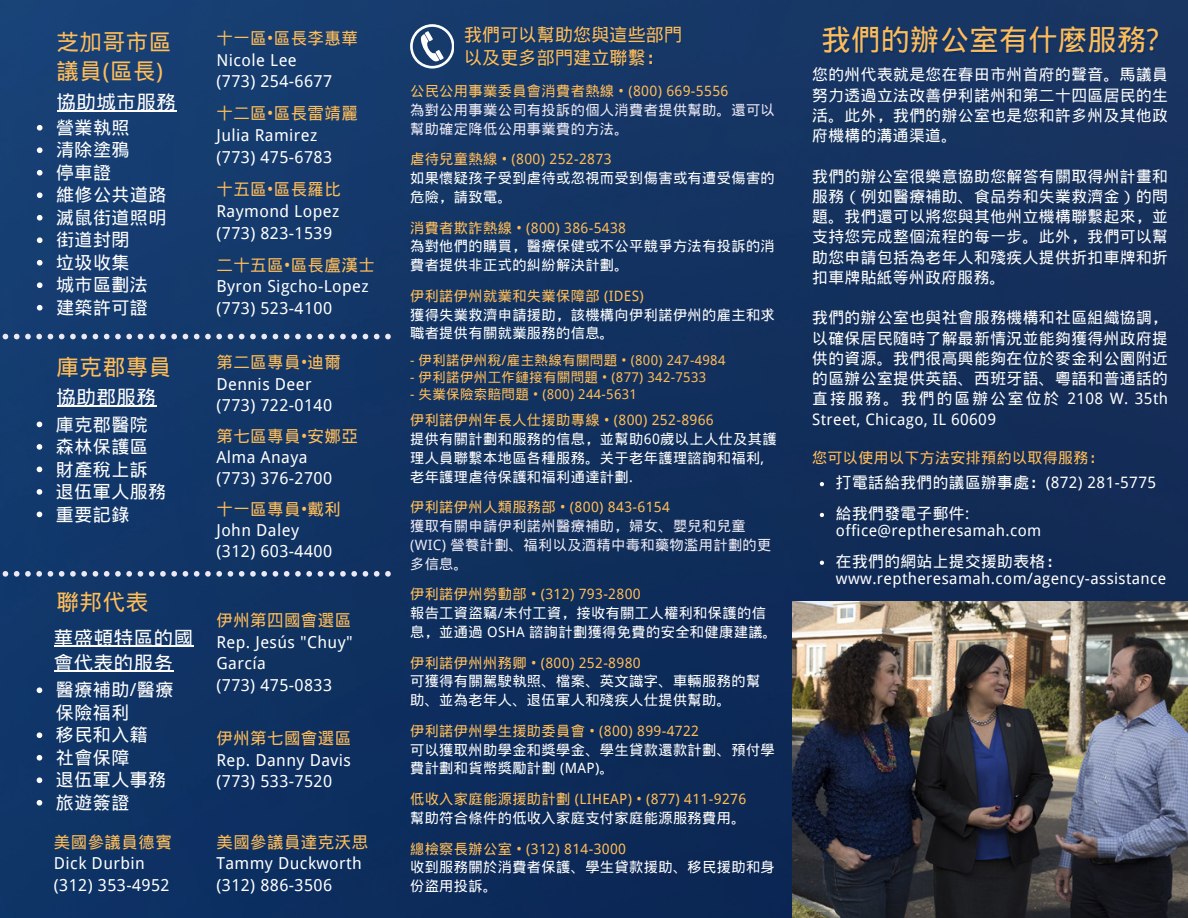
<style>
.page{position:relative;width:1188px;height:918px;background:#fff}
.page>*{position:absolute;margin:0;border:0;box-sizing:border-box;transform-origin:0 0}
.t1{font:29.25px "Wen Quan Yi Micro Hei";letter-spacing:.01em;color:#ffbd59}
.t2{font:22.5px/29.2px "Wen Quan Yi Micro Hei";letter-spacing:.025em;color:#ffbd59}
.t3{font:19.5px/24.8px "Wen Quan Yi Micro Hei";letter-spacing:.025em;color:#fff}
.t4{font:18px/22.5px "Wen Quan Yi Micro Hei";letter-spacing:.025em;color:#fff}
.t5{font:18px "Wen Quan Yi Micro Hei";letter-spacing:.01em;color:#ffbd59}
.t6{font:16.5px/21.3px "Wen Quan Yi Micro Hei";letter-spacing:.025em;color:#fff}
.t7{font:15.75px/20.2px "Wen Quan Yi Micro Hei";letter-spacing:.025em;color:#fff;text-align:justify}
.t8{font:15px "Wen Quan Yi Micro Hei";letter-spacing:.025em;color:#ffbd59}
.t9{font:14.25px/18.8px "Wen Quan Yi Micro Hei";letter-spacing:.025em;color:#fff}
.t10{font:14.25px/18.8px "Wen Quan Yi Micro Hei";letter-spacing:.025em;color:#ffbd59}
.t11{font:14.25px/18.8px "Wen Quan Yi Micro Hei";letter-spacing:.025em;color:#ece9f4}
.t12{font:13.5px "Wen Quan Yi Micro Hei";letter-spacing:.025em;color:#ffbd59}
.s1{color:#ffbd59}
.s2{color:#fff}
</style>
<div class="page">
<img style="left:0;top:0;width:1188px;height:918px">
<svg style="left:3px;top:334px;width:388px;height:5px"></svg>
<svg style="left:3px;top:571px;width:388px;height:6px"></svg>
<img style="left:792px;top:602px;width:396px;height:316px">
<svg style="left:410px;top:24px;width:44px;height:44px"></svg>
<svg style="left:37px;top:687px;width:5px;height:6px"></svg>
<svg style="left:37px;top:732px;width:5px;height:6px"></svg>
<svg style="left:37px;top:755px;width:5px;height:6px"></svg>
<svg style="left:37px;top:777px;width:5px;height:6px"></svg>
<svg style="left:37px;top:800px;width:5px;height:6px"></svg>
<svg style="left:820px;top:482px;width:4px;height:4px"></svg>
<svg style="left:820px;top:513px;width:4px;height:4px"></svg>
<svg style="left:820px;top:561px;width:4px;height:4px"></svg>
<svg style="left:37px;top:125px;width:6px;height:6px"></svg>
<svg style="left:37px;top:147px;width:6px;height:6px"></svg>
<svg style="left:37px;top:170px;width:6px;height:6px"></svg>
<svg style="left:37px;top:192px;width:6px;height:6px"></svg>
<svg style="left:37px;top:215px;width:6px;height:6px"></svg>
<svg style="left:37px;top:237px;width:6px;height:6px"></svg>
<svg style="left:37px;top:260px;width:6px;height:6px"></svg>
<svg style="left:37px;top:282px;width:6px;height:6px"></svg>
<svg style="left:37px;top:305px;width:6px;height:6px"></svg>
<hr style="left:57px;top:110px;width:119px;height:1px;background:#fff">
<svg style="left:37px;top:422px;width:5px;height:5px"></svg>
<svg style="left:37px;top:444px;width:5px;height:6px"></svg>
<svg style="left:37px;top:467px;width:5px;height:5px"></svg>
<svg style="left:37px;top:489px;width:5px;height:6px"></svg>
<svg style="left:37px;top:512px;width:5px;height:5px"></svg>
<hr style="left:57px;top:406px;width:99px;height:1px;background:#fff">
<hr style="left:54px;top:646px;width:140px;height:1px;background:#fff">
<hr style="left:54px;top:671px;width:120px;height:1px;background:#fff">
<p class="t2" style="left:57px;top:27px;width:116px">芝加哥市區議員(區長)</p>
<p class="t4" style="left:56px;top:116px;width:75px">營業執照</p>
<h6 class="t4" style="left:56px;top:139px;width:75px">清除塗鴉</h6>
<p class="t4" style="left:56px;top:161px;width:56px">停車證</p>
<p class="t4" style="left:56px;top:184px;width:112px">維修公共道路</p>
<h6 class="t4" style="left:56px;top:206px;width:112px">滅鼠街道照明</h6>
<h6 class="t4" style="left:56px;top:229px;width:75px">街道封閉</h6>
<p class="t4" style="left:56px;top:251px;width:75px">垃圾收集</p>
<p class="t4" style="left:56px;top:274px;width:93px">城市區劃法</p>
<h6 class="t4" style="left:56px;top:296px;width:93px">建築許可證</h6>
<h6 class="t3" style="left:57px;top:90px;width:121px">協助城市服務</h6>
<h5 class="t6" style="left:216px;top:27px;width:143px;line-height:21.9px"><span class="s1">十一區•區長李惠華<br></span>Nicole Lee<br>(773) 254-6677</h5>
<h5 class="t6" style="left:216px;top:103px;width:143px;line-height:21.9px"><span class="s1">十二區•區長雷靖麗<br></span>Julia Ramirez (773) 475-6783</h5>
<h4 class="t6" style="left:216px;top:178px;width:126px;line-height:21.9px;text-align:justify"><span class="s1">十五區•區長羅比</span>Raymond Lopez (773) 823-1539</h4>
<p class="t6" style="left:216px;top:254px;width:160px;line-height:21.9px"><span class="s1">二十五區•區長盧漢士<br></span>Byron Sigcho-Lopez (773) 523-4100</p>
<p class="t2" style="left:57px;top:352px;width:116px">庫克郡專員</p>
<p class="t6" style="left:216px;top:352px;width:126px"><span class="s1">第二區專員•迪爾<br></span>Dennis Deer (773) 722-0140</p>
<p class="t6" style="left:216px;top:425px;width:143px"><span class="s1">第七區專員•安娜亞<br></span>Alma Anaya<br>(773) 376-2700</p>
<p class="t6" style="left:216px;top:498px;width:126px"><span class="s1">十一區專員•戴利<br></span>John Daley (312) 603-4400</p>
<h5 class="t3" style="left:57px;top:385px;width:101px">協助郡服務</h5>
<p class="t4" style="left:56px;top:413px;width:93px">庫克郡醫院</p>
<h1 class="t4" style="left:56px;top:436px;width:93px">森林保護區</h1>
<h5 class="t4" style="left:56px;top:458px;width:93px">財產稅上訴</h5>
<h5 class="t4" style="left:56px;top:481px;width:112px">退伍軍人服務</h5>
<h5 class="t4" style="left:56px;top:503px;width:75px">重要記錄</h5>
<p class="t2" style="left:57px;top:588px;width:93px">聯邦代表</p>
<p class="t3" style="left:54px;top:626px;width:141px">華盛頓特區的國會代表的服务</p>
<p class="t4" style="left:56px;top:679px;width:119px">醫療補助/醫療保險福利</p>
<p class="t4" style="left:56px;top:724px;width:93px">移民和入籍</p>
<p class="t4" style="left:56px;top:746px;width:75px">社會保障</p>
<p class="t4" style="left:56px;top:769px;width:112px">退伍軍人事務</p>
<p class="t4" style="left:56px;top:791px;width:75px">旅遊簽證</p>
<p class="t6" style="left:216px;top:610px;width:138px"><span class="s1">伊州第四國會選區<br></span>Rep. Jesús "Chuy"<br>García<br>(773) 475-0833</p>
<p class="t6" style="left:216px;top:728px;width:136px;text-align:justify"><span class="s1">伊州第七國會選區</span>Rep. Danny Davis (773) 533-7520</p>
<h2 class="t6" style="left:54px;top:831px;width:119px"><span class="s1">美國參議員德賓<br></span>Dick Durbin (312) 353-4952</h2>
<h4 class="t6" style="left:216px;top:831px;width:153px"><span class="s1">美國參議員達克沃思<br></span>Tammy Duckworth (312) 886-3506</h4>
<p class="t5" style="left:464px;top:24px;width:219px">我們可以幫助您與這些部門</p>
<p class="t5" style="left:464px;top:48px;width:201px">以及更多部門建立聯繫：</p>
<p class="t10" style="left:410px;top:82px;width:320px">公民公用事業委員會消費者熱線 • (800) 669-5556</p>
<h2 class="t11" style="left:410px;top:101px;width:366px">為對公用事業公司有投訴的個人消費者提供幫助。還可以幫助確定降低公用事業費的方法。</h2>
<h4 class="t10" style="left:410px;top:150px;width:203px">虐待兒童熱線 • (800) 252-2873</h4>
<p class="t9" style="left:410px;top:169px;width:366px">如果懷疑孩子受到虐待或忽視而受到傷害或有遭受傷害的危險，請致電。</p>
<p class="t10" style="left:410px;top:218px;width:218px">消費者欺詐熱線 • (800) 386-5438</p>
<p class="t9" style="left:410px;top:237px;width:366px">為對他們的購買，醫療保健或不公平競爭方法有投訴的消費者提供非正式的糾紛解決計劃。</p>
<p class="t9" style="left:410px;top:287px;width:366px"><span class="s1">伊利諾伊州就業和失業保障部 (IDES)<br></span>獲得失業救濟申請援助，該機構向伊利諾伊州的雇主和求職者提供有關就業服務的信息。</p>
<p class="t12" style="left:410px;top:353px;width:317px">- 伊利諾伊州稅/雇主熱線有關問題 • (800) 247-4984</p>
<h3 class="t12" style="left:410px;top:370px;width:298px">- 伊利諾伊州工作鏈接有關問題 • (877) 342-7533</h3>
<p class="t12" style="left:410px;top:386px;width:229px">- 失業保險索賠問題 • (800) 244-5631</p>
<p class="t10" style="left:410px;top:411px;width:305px">伊利諾伊州年長人仕援助專線 • (800) 252-8966</p>
<p class="t9" style="left:410px;top:430px;width:368px">提供有關計劃和服務的信息，並幫助60歲以上人仕及其護理人員聯繫本地區各種服務。关于老年護理諮詢和福利,老年護理虐待保護和福利通達計劃.</p>
<p class="t11" style="left:410px;top:498px;width:363px"><span class="s1">伊利諾伊州人類服務部 • (800) 843-6154<br></span>獲取有關申請伊利諾州醫療補助，婦女、嬰兒和兒童(WIC) 營養計劃、福利以及酒精中毒和藥物濫用計劃的更多信息。</p>
<p class="t9" style="left:410px;top:585px;width:369px"><span class="s1">伊利諾伊州勞動部 • (312) 793-2800<br></span>報告工資盜竊/未付工資，接收有關工人權利和保護的信息，並通過 OSHA 諮詢計劃獲得免費的安全和健康建議。</p>
<p class="t10" style="left:410px;top:653px;width:232px">伊利諾伊州州務卿 • (800) 252-8980</p>
<h5 class="t9" style="left:410px;top:672px;width:352px">可獲得有關駕駛執照、檔案、英文識字、車輛服務的幫助、並為老年人、退伍軍人和殘疾人仕提供幫助。</h5>
<h5 class="t9" style="left:410px;top:722px;width:366px"><span class="s1">伊利諾伊州學生援助委員會 • (800) 899-4722<br></span>可以獲取州助學金和獎學金、學生貸款還款計劃、預付學費計劃和貨幣獎勵計劃 (MAP)。</h5>
<h5 class="t10" style="left:410px;top:790px;width:338px">低收入家庭能源援助計劃 (LIHEAP) • (877) 411-9276<span class="s2">幫助符合條件的低收入家庭支付家庭能源服務費用。</span></h5>
<h5 class="t10" style="left:410px;top:839px;width:218px">總檢察長辦公室 • (312) 814-3000</h5>
<h2 class="t9" style="left:410px;top:858px;width:366px">收到服務關於消費者保護、學生貸款援助、移民援助和身份盜用投訴。</h2>
<p class="t1" style="left:822px;top:23px;width:339px">我們的辦公室有什麼服務?</p>
<h5 class="t7" style="left:812px;top:65px;width:357px">您的州代表就是您在春田市州首府的聲音。馬議員努力透過立法改善伊利諾州和第二十四區居民的生活。此外，我們的辦公室也是您和許多州及其他政府機構的溝通渠道。</h5>
<h5 class="t7" style="left:812px;top:166px;width:357px">我們的辦公室很樂意協助您解答有關取得州計畫和服務（例如醫療補助、食品券和失業救濟金）的問題。我們還可以將您與其他州立機構聯繫起來，並支持您完成整個流程的每一步。此外，我們可以幫助您申請包括為老年人和殘疾人提供折扣車牌和折扣車牌貼紙等州政府服務。</h5>
<h5 class="t7" style="left:812px;top:308px;width:357px">我們的辦公室也與社會服務機構和社區組織協調，以確保居民隨時了解最新情況並能夠獲得州政府提供的資源。我們很高興能夠在位於麥金利公園附近的區辦公室提供英語、西班牙語、粵語和普通話的直接服務。我們的區辦公室位於 2108 W. 35th Street, Chicago, IL 60609</h5>
<h5 class="t8" style="left:812px;top:449px;width:293px">您可以使用以下方法安排預約以取得服務：</h5>
<p class="t7" style="left:836px;top:473px;width:322px">打電話給我們的議區辦事處：(872) 281-5775</p>
<p class="t7" style="left:836px;top:505px;width:207px;line-height:17px">給我們發電子郵件: office@reptheresamah.com</p>
<p class="t7" style="left:836px;top:553px;width:332px;line-height:17px">在我們的網站上提交援助表格：www.reptheresamah.com/agency-assistance</p>
</div>
